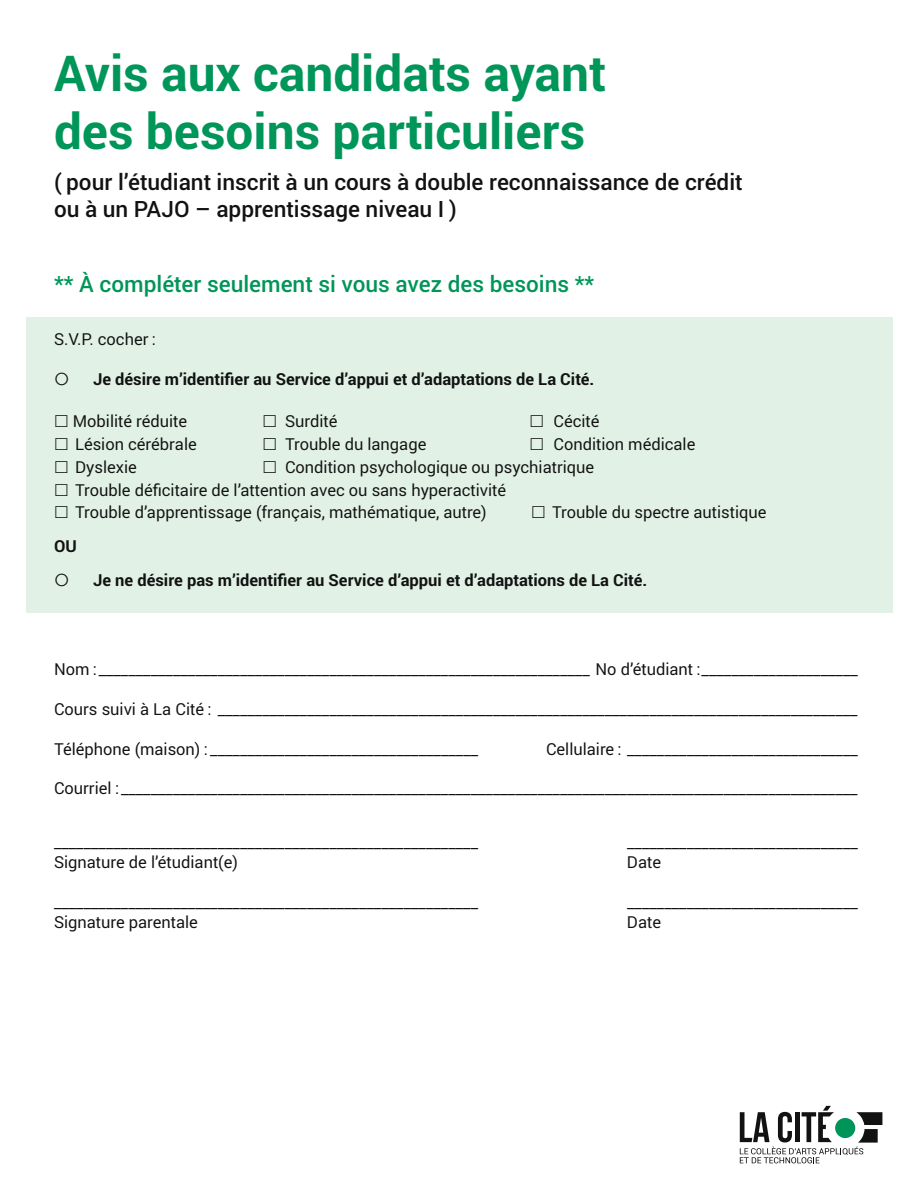
<style>
.page{position:relative;width:918px;height:1188px;background:#fff}
.page>*{position:absolute;margin:0;border:0;box-sizing:border-box;transform-origin:0 0}
.titre{font:700 49.5px/57.6px "Roboto";color:#009559}
.sous_titre{font:500 22.5px/27px "Roboto";color:#121212}
.t1{font:500 22.5px "Roboto";color:#009559}
.t2{font:16.5px "Roboto";color:#121212}
.t3{font:700 16.5px "Roboto";color:#121212}
</style>
<div class="page">
<div style="left:26px;top:317px;width:866px;height:296px;background:#e1f1e5"></div>
<svg style="left:740px;top:1106px;width:142px;height:57px"></svg>
<p class="titre" style="left:54px;top:43px;width:553px">Avis aux candidats ayant des besoins particuliers</p>
<p class="sous_titre" style="left:54px;top:167px;width:690px">( pour l’étudiant inscrit à un cours à double reconnaissance de crédit ou à un PAJO – apprentissage niveau I )</p>
<p class="t1" style="left:54px;top:268px;width:542px">** À compléter seulement si vous avez des besoins **</p>
<p class="t2" style="left:54px;top:328px;width:103px">S.V.P. cocher :</p>
<p class="t3" style="left:93px;top:367px;width:503px">Je désire m’identifier au Service d’appui et d’adaptations de La Cité.</p>
<p class="t2" style="left:73px;top:410px;width:116px">Mobilité réduite</p>
<p class="t2" style="left:285px;top:410px;width:54px">Surdité</p>
<p class="t2" style="left:553px;top:410px;width:48px">Cécité</p>
<p class="t2" style="left:75px;top:433px;width:123px">Lésion cérébrale</p>
<p class="t2" style="left:285px;top:433px;width:143px">Trouble du langage</p>
<p class="t2" style="left:553px;top:433px;width:143px">Condition médicale</p>
<p class="t2" style="left:75px;top:456px;width:63px">Dyslexie</p>
<p class="t2" style="left:285px;top:456px;width:311px">Condition psychologique ou psychiatrique</p>
<p class="t2" style="left:75px;top:478px;width:433px">Trouble déficitaire de l’attention avec ou sans hyperactivité</p>
<p class="t2" style="left:75px;top:501px;width:413px">Trouble d’apprentissage (français, mathématique, autre)</p>
<p class="t2" style="left:552px;top:501px;width:216px">Trouble du spectre autistique</p>
<p class="t3" style="left:54px;top:535px;width:24px">OU</p>
<p class="t3" style="left:93px;top:568px;width:556px">Je ne désire pas m’identifier au Service d’appui et d’adaptations de La Cité.</p>
<p class="t2" style="left:54px;top:658px;width:805px">Nom :__________________________________________________________________ No d’étudiant :_____________________</p>
<p class="t2" style="left:54px;top:698px;width:805px">Cours suivi à La Cité : ______________________________________________________________________________________</p>
<p class="t2" style="left:54px;top:737px;width:426px">Téléphone (maison) : ____________________________________</p>
<p class="t2" style="left:546px;top:737px;width:313px">Cellulaire : _______________________________</p>
<p class="t2" style="left:54px;top:777px;width:805px">Courriel : ___________________________________________________________________________________________________</p>
<p class="t2" style="left:54px;top:831px;width:426px">_________________________________________________________</p>
<p class="t2" style="left:627px;top:831px;width:232px">_______________________________</p>
<p class="t2" style="left:54px;top:851px;width:185px">Signature de l’étudiant(e)</p>
<p class="t2" style="left:627px;top:851px;width:36px">Date</p>
<p class="t2" style="left:54px;top:891px;width:426px">_________________________________________________________</p>
<p class="t2" style="left:627px;top:891px;width:232px">_______________________________</p>
<p class="t2" style="left:54px;top:910px;width:145px">Signature parentale</p>
<p class="t2" style="left:627px;top:910px;width:36px">Date</p>
</div>
